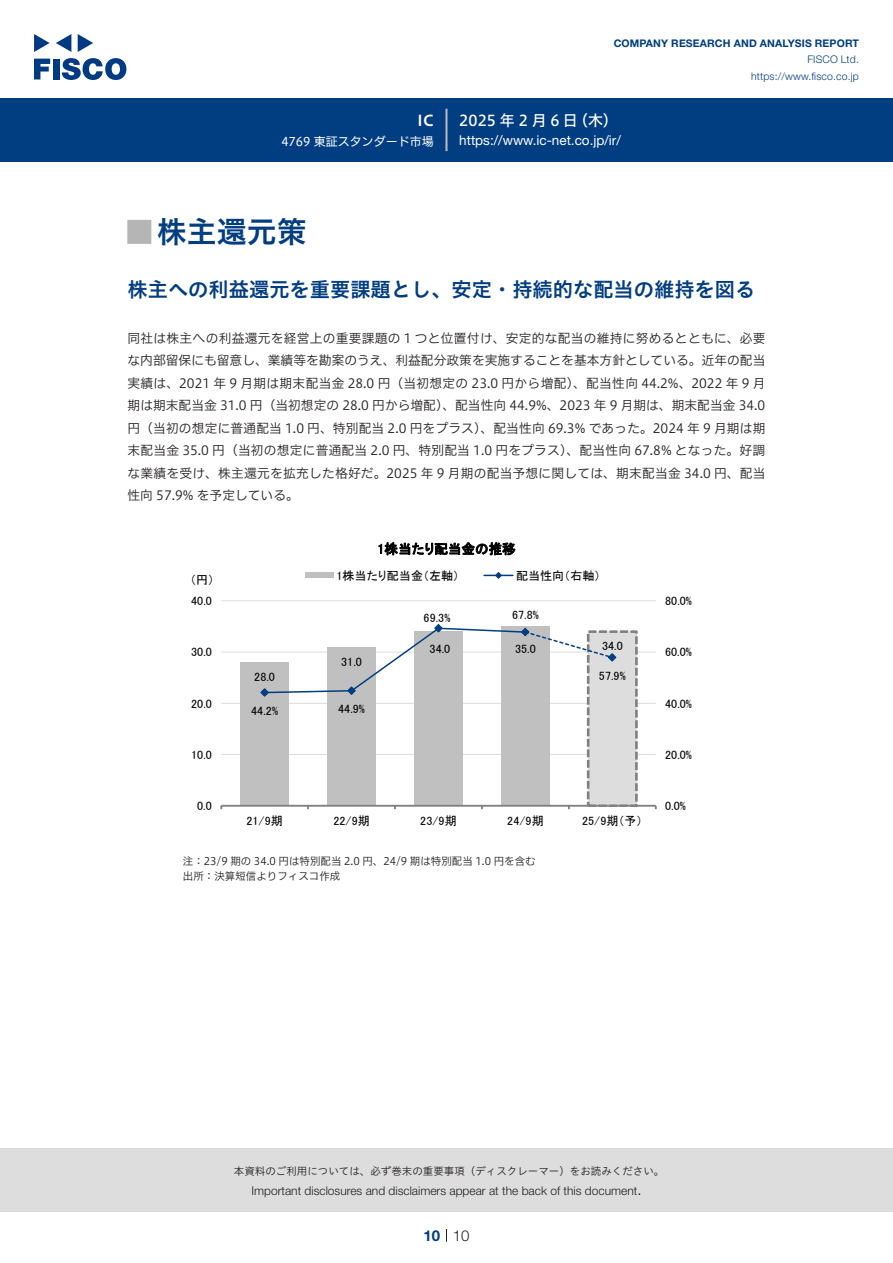
<style>
.page{position:relative;width:893px;height:1263px;background:#fff}
.page>*{position:absolute;margin:0;border:0;box-sizing:border-box;transform-origin:0 0}
.t1{font:30px "Hiragino UD Sans Std N W6";color:#003d81}
.t2{font:24px "Hiragino UD Sans Std N W6";color:#b5b5b6}
.中タイトル{font:20.25px "Hiragino UD Sans Std W6";color:#003d81}
.t3{font:15px "Hiragino UD Sans F Std N W5";letter-spacing:.225em;color:#fff}
.t4{font:300 15px "Helvetica Neue LT Std";color:#231f20}
.t5{font:15px "Hiragino UD Sans F Std N W6";color:#fff}
.t6{font:700 15px "Helvetica Neue LT Std";color:#003d81}
.t7{font:13.5px "Helvetica Neue LT Std";color:#fff}
.t8{font:13.5px "MS P Gothic";letter-spacing:.005em;color:#000}
.本文{font:12.75px/22.5px "Hiragino UD Sans F Std N W3";letter-spacing:.02em;color:#231f20;text-align:justify}
.t9{font:12.15px "MS P Gothic";color:#000}
.t10{font:12px "MS P Gothic";letter-spacing:.005em;color:#000}
.t11{font:300 12px "Helvetica Neue LT Std";color:#231f20}
.t12{font:12px "Hiragino UD Sans F Std N W4";color:#fff}
.表組み基本スタイル{font:10.5px "Hiragino UD Sans F Std N W3";color:#231f20}
.t13{font:10.5px "Hiragino UD Sans Std W3";color:#231f20}
.t14{font:700 10.5px "Helvetica Neue LT Std";letter-spacing:.015em;color:#003d81}
.t15{font:300 10.5px/16.5px "Helvetica Neue LT Std";letter-spacing:.015em;color:#003d81;text-align:right}
</style>
<div class="page">
<div style="left:0;top:1148px;width:893px;height:64px;background:#ddd"></div>
<svg style="left:34px;top:59px;width:16px;height:20px"></svg>
<div style="left:53px;top:59px;width:6px;height:20px;background:#003a83"></div>
<svg style="left:62px;top:58px;width:64px;height:22px"></svg>
<svg style="left:34px;top:34px;width:16px;height:18px"></svg>
<svg style="left:78px;top:34px;width:15px;height:18px"></svg>
<svg style="left:56px;top:34px;width:15px;height:18px"></svg>
<div style="left:0;top:98px;width:893px;height:64px;background:#003d81"></div>
<hr style="left:445px;top:109px;width:3px;height:42px;background:#b5b5b6">
<svg style="left:446px;top:1229px;width:1px;height:13px"></svg>
<hr style="left:221px;top:754px;width:435px;height:1px;background:#ddd">
<hr style="left:221px;top:703px;width:435px;height:1px;background:#ddd">
<hr style="left:221px;top:652px;width:435px;height:1px;background:#ddd">
<hr style="left:221px;top:600px;width:435px;height:1px;background:#ddd">
<div style="left:327px;top:647px;width:49px;height:159px;background:#c0c0c0"></div>
<div style="left:414px;top:631px;width:49px;height:175px;background:#c0c0c0"></div>
<div style="left:501px;top:626px;width:49px;height:180px;background:#c0c0c0"></div>
<div style="left:588px;top:632px;width:48px;height:174px;background:#ddd"></div>
<div style="left:587px;top:630px;width:51px;height:177px;border:3px dashed #808080"></div>
<div style="left:241px;top:662px;width:48px;height:144px;background:#c0c0c0"></div>
<hr style="left:221px;top:805px;width:435px;height:2px;background:#808080">
<svg style="left:260px;top:624px;width:357px;height:73px"></svg>
<div style="left:305px;top:573px;width:28px;height:5px;background:#c0c0c0"></div>
<svg style="left:484px;top:572px;width:29px;height:7px"></svg>
<p class="t5" style="left:417px;top:109px;width:18px">IC</p>
<p class="t12" style="left:281px;top:132px;width:154px">4769 東証スタンダード市場</p>
<p class="t14" style="left:614px;top:37px;width:247px">COMPANY RESEARCH AND ANALYSIS REPORT</p>
<p class="t15" style="left:751px;top:51px;width:109px">FISCO Ltd. https://www.fisco.co j p.</p>
<p class="t3" style="left:459px;top:109px;width:120px">2025年2月6日</p>
<p class="t3" style="left:573px;top:109px;width:46px">（木(</p>
<p class="t7" style="left:459px;top:132px;width:163px">https: / / w w w i c. - n e t . c o j p. /i r/</p>
<p class="t1" style="left:157px;top:209px;width:151px">株主還元策</p>
<p class="t2" style="left:128px;top:213px;width:25px">█</p>
<p class="中タイトル" style="left:128px;top:274px;width:629px">株主への利益還元を重要課題とし、安定・持続的な配当の維持を図る</p>
<p class="本文" style="left:128px;top:326px;width:639px">同社は株主への利益還元を経営上の重要課題の 1 つと位置付け、安定的な配当の維持に努めるとともに、必要な内部留保にも留意し、業績等を勘案のうえ、利益配分政策を実施することを基本方針としている。近年の配当実績は、2021 年 9 月期は期末配当金 28.0 円（当初想定の 23.0 円から増配）、配当性向 44.2%、2022 年 9 月期は期末配当金 31.0 円（当初想定の 28.0 円から増配）、配当性向 44.9%、2023 年 9 月期は、期末配当金 34.0円（当初の想定に普通配当 1.0 円、特別配当 2.0 円をプラス）、配当性向 69.3% であった。2024 年 9 月期は期末配当金 35.0 円（当初の想定に普通配当 2.0 円、特別配当 1.0 円をプラス）、配当性向 67.8% となった。好調な業績を受け、株主還元を拡充した格好だ。2025 年 9 月期の配当予想に関しては、期末配当金 34.0 円、配当性向 57.9% を予定している。</p>
<p class="t10" style="left:190px;top:574px;width:26px">円（ (</p>
<p class="t10" style="left:191px;top:595px;width:22px">40.0</p>
<p class="t9" style="left:191px;top:646px;width:22px">30.0</p>
<p class="t10" style="left:191px;top:697px;width:22px">20.0</p>
<p class="t10" style="left:191px;top:749px;width:22px">10.0</p>
<p class="t10" style="left:197px;top:800px;width:16px">0.0</p>
<p class="t10" style="left:254px;top:671px;width:22px">28.0</p>
<p class="t10" style="left:251px;top:705px;width:28px">44.2%</p>
<p class="t10" style="left:246px;top:814px;width:38px">21/9期</p>
<p class="t8" style="left:377px;top:542px;width:140px">1株当たり配当金の推移</p>
<p class="t10" style="left:336px;top:569px;width:124px">1株当たり配当金（左軸）</p>
<p class="t10" style="left:516px;top:569px;width:86px">配当性向（右軸(</p>
<p class="t10" style="left:424px;top:612px;width:28px">69.3%</p>
<p class="t10" style="left:512px;top:608px;width:28px">67.8%</p>
<p class="t10" style="left:430px;top:643px;width:22px">34.0</p>
<p class="t10" style="left:515px;top:642px;width:22px">35.0</p>
<p class="t10" style="left:602px;top:640px;width:22px">34.0</p>
<p class="t9" style="left:341px;top:655px;width:22px">31.0</p>
<p class="t10" style="left:599px;top:670px;width:28px">57.9%</p>
<p class="t10" style="left:338px;top:703px;width:28px">44.9%</p>
<p class="t10" style="left:333px;top:814px;width:38px">22/9期</p>
<p class="t10" style="left:420px;top:814px;width:38px">23/9期</p>
<p class="t10" style="left:507px;top:814px;width:38px">24/9期</p>
<p class="t10" style="left:582px;top:814px;width:62px">25/9期予（ (</p>
<p class="表組み基本スタイル" style="left:183px;top:853px;width:354px">注：23/9 期の 34.0 円は特別配当 2.0 円、24/9 期は特別配当 1.0 円を含む</p>
<p class="表組み基本スタイル" style="left:183px;top:868px;width:159px">出所：決算短信よりフィスコ作成</p>
<p class="t10" style="left:665px;top:595px;width:28px">80.0%</p>
<p class="t9" style="left:665px;top:646px;width:28px">60.0%</p>
<p class="t10" style="left:665px;top:697px;width:28px">40.0%</p>
<p class="t10" style="left:665px;top:749px;width:28px">20.0%</p>
<p class="t10" style="left:665px;top:800px;width:22px">0.0%</p>
<p class="t13" style="left:234px;top:1163px;width:432px">本資料のご利用については、必ず巻末の重要事項（ディスクレーマー）をお読みください。</p>
<p class="t4" style="left:637px;top:1180px;width:6px">.</p>
<p class="t11" style="left:251px;top:1183px;width:387px">Important disclosures and disclaimers appear at the back of this document</p>
<p class="t6" style="left:423px;top:1226px;width:18px">10</p>
<p class="t4" style="left:453px;top:1226px;width:18px">10</p>
</div>
